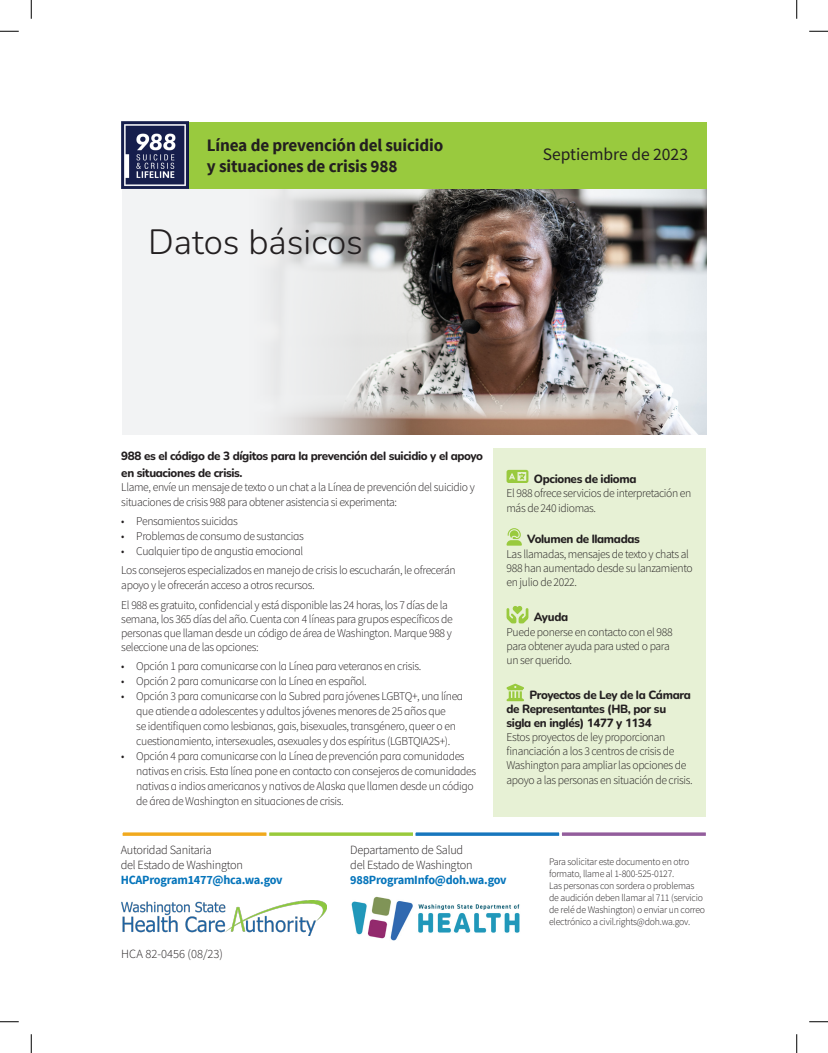
<style>
.page{position:relative;width:828px;height:1053px;background:#fff}
.page>*{position:absolute;margin:0;border:0;box-sizing:border-box;transform-origin:0 0}
.t1{font:300 35px "Nunito";color:#231f20}
.t2{font:700 17.5px/21px "Source Sans Pro";letter-spacing:-.01em;color:#231f20}
.t3{font:17.5px "Source Sans Pro";color:#231f20}
.t4{font:300 12.5px/15px "Source Sans Pro";letter-spacing:-.02em;color:#231f20}
.t5{font:700 12.5px "Source Sans Pro";letter-spacing:-.02em;color:#0675bb}
.t6{font:300 12.5px "Source Sans Pro";color:#231f20}
.t7{font:300 11.88px/14.2px "Source Sans Pro";letter-spacing:-.03em;color:#231f20}
.t8{font:800 11.88px/13.8px "Nunito";letter-spacing:-.03em;color:#231f20}
.t9{font:300 10px/12px "Source Sans Pro";letter-spacing:-.02em;color:#231f20}
</style>
<div class="page">
<div style="left:122px;top:188px;width:583px;height:246px;background:#f2f3f4"></div>
<img style="left:219px;top:188px;width:487px;height:246px">
<div style="left:493px;top:448px;width:213px;height:368px;background:#e7f1d5"></div>
<div style="left:122px;top:122px;width:584px;height:66px;background:#99ca3e"></div>
<svg style="left:506px;top:470px;width:22px;height:13px"></svg>
<svg style="left:506px;top:528px;width:16px;height:17px"></svg>
<svg style="left:506px;top:606px;width:22px;height:17px"></svg>
<svg style="left:506px;top:683px;width:18px;height:18px"></svg>
<img style="left:122px;top:122px;width:66px;height:66px">
<img style="left:122px;top:900px;width:205px;height:35px">
<svg style="left:122px;top:832px;width:145px;height:4px"></svg>
<svg style="left:269px;top:832px;width:144px;height:4px"></svg>
<svg style="left:415px;top:832px;width:144px;height:4px"></svg>
<svg style="left:559px;top:832px;width:147px;height:4px"></svg>
<img style="left:351px;top:896px;width:169px;height:45px">
<svg style="left:0;top:30px;width:19px;height:2px"></svg>
<svg style="left:809px;top:30px;width:19px;height:2px"></svg>
<svg style="left:0;top:1021px;width:19px;height:1px"></svg>
<svg style="left:809px;top:1021px;width:19px;height:1px"></svg>
<svg style="left:30px;top:0;width:2px;height:19px"></svg>
<svg style="left:30px;top:1034px;width:2px;height:18px"></svg>
<svg style="left:796px;top:0;width:1px;height:19px"></svg>
<svg style="left:796px;top:1034px;width:1px;height:18px"></svg>
<h2 class="t2" style="left:207px;top:135px;width:238px">Línea de prevención del suicidio y situaciones de crisis 988</h2>
<h1 class="t1" style="left:148px;top:217px;width:216px">Datos básicos</h1>
<h2 class="t3" style="left:542px;top:143px;width:147px">Septiembre de 2023</h2>
<p class="t8" style="left:121px;top:446px;width:363px;line-height:17.5px">988 es el código de 3 dígitos para la prevención del suicidio y el apoyo en situaciones de crisis.</p>
<p class="t7" style="left:121px;top:480px;width:355px">Llame, envíe un mensaje de texto o un chat a la Línea de prevención del suicidio y situaciones de crisis 988 para obtener asistencia si experimenta:</p>
<p class="t7" style="left:121px;top:513px;width:118px">• Pensamientos suicidas</p>
<p class="t7" style="left:121px;top:528px;width:184px">• Problemas de consumo de sustancias</p>
<p class="t7" style="left:121px;top:540px;width:336px;line-height:19.9px">• Cualquier tipo de angustia emocional<br>Los consejeros especializados en manejo de crisis lo escucharán, le ofrecerán</p>
<p class="t7" style="left:121px;top:575px;width:328px;line-height:19.9px">apoyo y le ofrecerán acceso a otros recursos.<br>El 988 es gratuito, confidencial y está disponible las 24 horas, los 7 días de la</p>
<p class="t7" style="left:121px;top:611px;width:333px;text-align:justify">semana, los 365 días del año. Cuenta con 4 líneas para grupos específicos de personas que llaman desde un código de área de Washington. Marque 988 y seleccione una de las opciones:</p>
<p class="t7" style="left:121px;top:659px;width:301px">• Opción 1 para comunicarse con la Línea para veteranos en crisis.</p>
<p class="t7" style="left:121px;top:674px;width:247px">• Opción 2 para comunicarse con la Línea en español.</p>
<p class="t7" style="left:136px;top:688px;width:328px;line-height:15px;text-indent:-15px">• Opción 3 para comunicarse con la Subred para jóvenes LGBTQ+, una línea que atiende a adolescentes y adultos jóvenes menores de 25 años que<br>se identifiquen como lesbianas, gais, bisexuales, transgénero, queer o en cuestionamiento, intersexuales, asexuales y dos espíritus (LGBTQIA2S+).</p>
<p class="t7" style="left:136px;top:748px;width:341px;line-height:15px;text-indent:-15px">• Opción 4 para comunicarse con la Línea de prevención para comunidades nativas en crisis. Esta línea pone en contacto con consejeros de comunidades nativas a indios americanos y nativos de Alaska que llamen desde un código de área de Washington en situaciones de crisis.</p>
<p class="t8" style="left:534px;top:471px;width:104px">Opciones de idioma</p>
<p class="t7" style="left:506px;top:486px;width:186px">El 988 ofrece servicios de interpretación en más de 240 idiomas.</p>
<p class="t8" style="left:527px;top:532px;width:114px">Volumen de llamadas</p>
<p class="t7" style="left:506px;top:546px;width:188px">Las llamadas, mensajes de texto y chats al<br>988 han aumentado desde su lanzamiento en julio de 2022.</p>
<p class="t8" style="left:534px;top:609px;width:36px">Ayuda</p>
<p class="t7" style="left:506px;top:624px;width:167px">Puede ponerse en contacto con el 988 para obtener ayuda para usted o para un ser querido.</p>
<p class="t8" style="left:506px;top:687px;width:186px;text-indent:23px">Proyectos de Ley de la Cámara de Representantes (HB, por su sigla en inglés) 1477 y 1134</p>
<p class="t7" style="left:506px;top:729px;width:188px">Estos proyectos de ley proporcionan financiación a los 3 centros de crisis de Washington para ampliar las opciones de apoyo a las personas en situación de crisis.</p>
<p class="t4" style="left:121px;top:841px;width:124px">Autoridad Sanitaria<br>del Estado de Washington</p>
<p class="t5" style="left:121px;top:871px;width:163px">HCAProgram1477@hca.wa.gov</p>
<p class="t6" style="left:121px;top:946px;width:103px">HCA 82-0456 (08/23)</p>
<p class="t4" style="left:350px;top:841px;width:124px">Departamento de Salud del Estado de Washington</p>
<p class="t5" style="left:350px;top:871px;width:158px">988ProgramInfo@doh.wa.gov</p>
<p class="t9" style="left:549px;top:856px;width:158px">Para solicitar este documento en otro formato, llame al 1-800-525-0127.<br>Las personas con sordera o problemas de audición deben llamar al 711 (servicio de relé de Washington) o enviar un correo electrónico a civil.rights@doh.wa.gov.</p>
</div>
